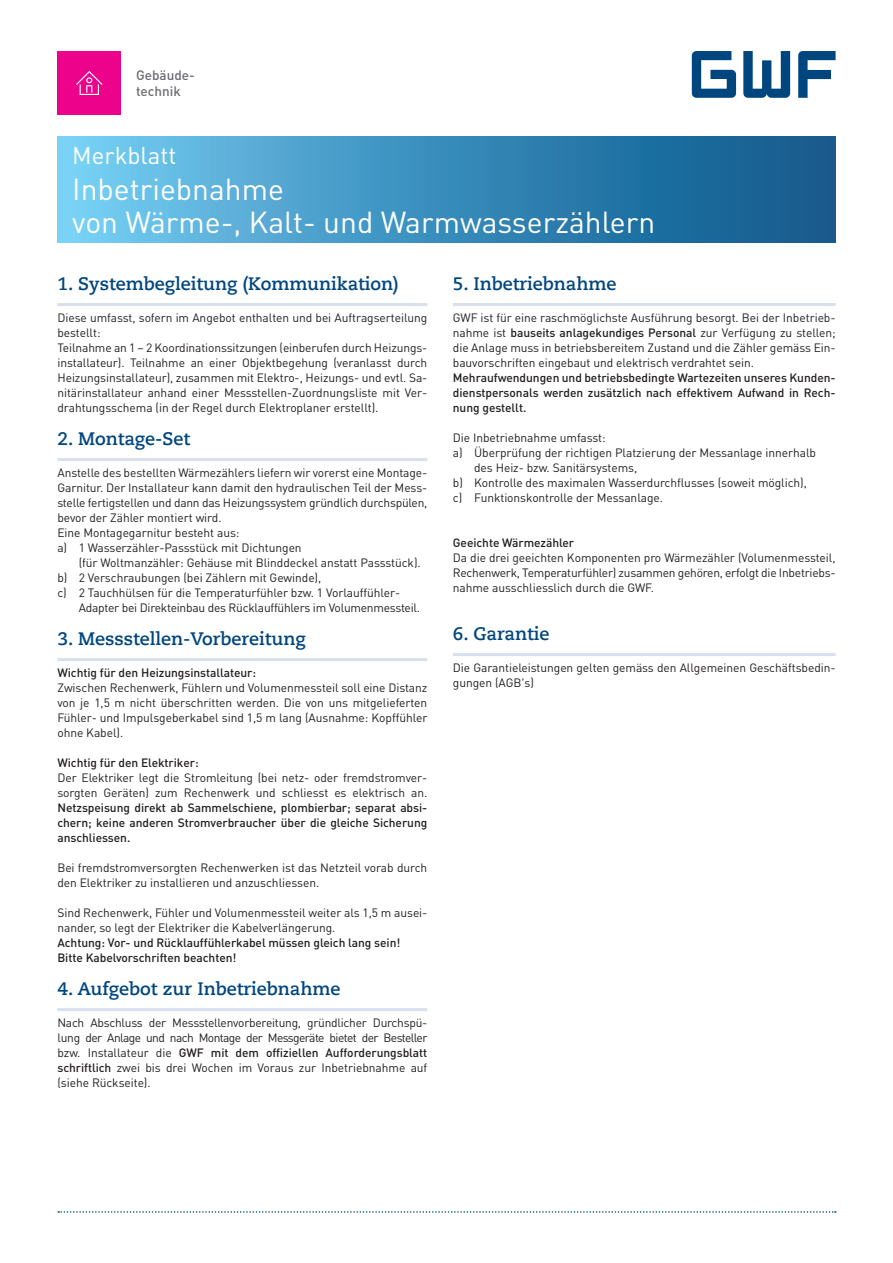
<style>
.page{position:relative;width:893px;height:1263px;background:#fff}
.page>*{position:absolute;margin:0;border:0;box-sizing:border-box;transform-origin:0 0}
.t1{font:30px/33px "DIN Pro";color:#fff}
.t2{font:24px "DIN Pro";color:#fff}
.Titel_Linie-unten{font:700 18px "Caecilia Com 75";color:#00467e}
.t3{font:500 13.5px/16.2px "DIN Pro";color:#6c6d70}
.Grundtext{font:12px/15px "DIN Pro";letter-spacing:-.005em;color:#231f20}
.Grundtext-2{font:500 12px/15px "DIN Pro";letter-spacing:-.005em;color:#231f20;text-align:justify}
.s1{font-weight:400}
.s2{font-weight:500}
</style>
<div class="page">
<div style="left:57px;top:51px;width:64px;height:64px;background:#ed028c"></div>
<svg style="left:76px;top:71px;width:26px;height:24px"></svg>
<svg style="left:58px;top:1211px;width:778px;height:2px"></svg>
<svg style="left:692px;top:51px;width:144px;height:47px"></svg>
<svg style="left:57px;top:136px;width:779px;height:107px;background:#3d8fbd"></svg>
<hr style="left:57px;top:303px;width:370px;height:3px;background:#d9dfec">
<hr style="left:57px;top:458px;width:370px;height:3px;background:#d9dfec">
<hr style="left:57px;top:658px;width:370px;height:3px;background:#d9dfec">
<hr style="left:57px;top:1008px;width:370px;height:3px;background:#d9dfec">
<hr style="left:453px;top:303px;width:383px;height:3px;background:#d9dfec">
<hr style="left:453px;top:653px;width:383px;height:3px;background:#d9dfec">
<p class="t3" style="left:136px;top:66px;width:60px">Gebäude&shy;technik</p>
<p class="t2" style="left:72px;top:139px;width:106px">Merkblatt</p>
<p class="t1" style="left:72px;top:171px;width:585px">Inbetriebnahme<br>von Wärme-, Kalt- und Warmwasserzählern</p>
<p class="Titel_Linie-unten" style="left:57px;top:272px;width:342px">1. Systembegleitung (Kommunikation)</p>
<p class="Grundtext" style="left:57px;top:310px;width:371px">Diese umfasst, sofern im Angebot enthalten und bei Auftragserteilung bestellt:</p>
<p class="Grundtext" style="left:57px;top:340px;width:371px">Teilnahme an 1 – 2 Koordinationssitzungen (einberufen durch Heizungs-</p>
<p class="Grundtext" style="left:57px;top:355px;width:371px;text-align:justify">installateur). Teilnahme an einer Objektbegehung (veranlasst durch Heizungsinstallateur), zusammen mit Elektro-, Heizungs- und evtl. Sa&shy;nitärinstallateur anhand einer Messstellen-Zuordnungsliste mit Ver&shy;drahtungsschema (in der Regel durch Elektroplaner erstellt).</p>
<p class="Titel_Linie-unten" style="left:57px;top:427px;width:134px">2. Montage-Set</p>
<p class="Grundtext" style="left:57px;top:465px;width:371px;text-align:justify">Anstelle des bestellten Wärmezählers liefern wir vorerst eine Montage-Garnitur. Der Installateur kann damit den hydraulischen Teil der Mess&shy;stelle fertigstellen und dann das Heizungssystem gründlich durchspülen, bevor der Zähler montiert wird.</p>
<p class="Grundtext" style="left:57px;top:525px;width:184px">Eine Montagegarnitur besteht aus:</p>
<p class="Grundtext" style="left:79px;top:540px;width:344px;text-indent:-21px">a) 1 Wasserzähler-Passstück mit Dichtungen<br>(für Woltmanzähler: Gehäuse mit Blinddeckel anstatt Passstück).</p>
<p class="Grundtext" style="left:57px;top:570px;width:265px">b) 2 Verschraubungen (bei Zählern mit Gewinde),</p>
<p class="Grundtext" style="left:57px;top:585px;width:344px">c) 2 Tauchhülsen für die Temperaturfühler bzw. 1 Vorlauffühler-</p>
<p class="Grundtext" style="left:79px;top:600px;width:343px">Adapter bei Direkteinbau des Rücklauffühlers im Volumenmessteil.</p>
<p class="Titel_Linie-unten" style="left:57px;top:627px;width:250px">3. Messstellen-Vorbereitung</p>
<p class="Grundtext-2" style="left:57px;top:665px;width:200px">Wichtig für den Heizungsinstallateur:</p>
<p class="Grundtext" style="left:57px;top:680px;width:371px;text-align:justify">Zwischen Rechenwerk, Fühlern und Volumenmessteil soll eine Distanz von je 1,5 m nicht überschritten werden. Die von uns mitgelieferten Fühler- und Impulsgeberkabel sind 1,5 m lang (Ausnahme: Kopffühler ohne Kabel).</p>
<p class="Grundtext-2" style="left:57px;top:755px;width:143px">Wichtig für den Elektriker:</p>
<p class="Grundtext-2" style="left:57px;top:770px;width:371px"><span class="s1">Der Elektriker legt die Stromleitung (bei netz- oder fremdstromver&shy;sorgten Geräten) zum Rechenwerk und schliesst es elektrisch an.<br></span>Netzspeisung direkt ab Sammelschiene, plombierbar; separat absi&shy;chern; keine anderen Stromverbraucher über die gleiche Sicherung anschliessen.</p>
<p class="Grundtext" style="left:57px;top:860px;width:371px">Bei fremdstromversorgten Rechenwerken ist das Netzteil vorab durch den Elektriker zu installieren und anzuschliessen.</p>
<p class="Grundtext" style="left:57px;top:905px;width:371px">Sind Rechenwerk, Fühler und Volumenmessteil weiter als 1,5 m ausei&shy;nander, so legt der Elektriker die Kabelverlängerung.</p>
<p class="Grundtext-2" style="left:57px;top:935px;width:345px">Achtung: Vor- und Rücklauffühlerkabel müssen gleich lang sein!</p>
<p class="Grundtext-2" style="left:57px;top:950px;width:181px">Bitte Kabelvorschriften beachten!</p>
<p class="Titel_Linie-unten" style="left:57px;top:977px;width:285px">4. Aufgebot zur Inbetriebnahme</p>
<p class="Grundtext" style="left:57px;top:1015px;width:371px;text-align:justify">Nach Abschluss der Messstellenvorbereitung, gründlicher Durchspü&shy;lung der Anlage und nach Montage der Messgeräte bietet der Besteller bzw. Installateur die <span class="s2">GWF mit dem offiziellen Aufforderungsblatt schriftlich</span> zwei bis drei Wochen im Voraus zur Inbetriebnahme auf (siehe Rückseite).</p>
<p class="Titel_Linie-unten" style="left:453px;top:272px;width:165px">5. Inbetriebnahme</p>
<p class="Grundtext" style="left:453px;top:310px;width:384px;text-align:justify">GWF ist für eine raschmöglichste Ausführung besorgt. Bei der Inbetrieb&shy;nahme ist <span class="s2">bauseits anlagekundiges Personal</span> zur Verfügung zu stellen; die Anlage muss in betriebsbereitem Zustand und die Zähler gemäss Ein&shy;bauvorschriften eingebaut und elektrisch verdrahtet sein.</p>
<p class="Grundtext-2" style="left:453px;top:370px;width:384px">Mehraufwendungen und betriebsbedingte Wartezeiten unseres Kunden&shy;dienstpersonals werden zusätzlich nach effektivem Aufwand in Rech&shy;nung gestellt.</p>
<p class="Grundtext" style="left:453px;top:430px;width:154px">Die Inbetriebnahme umfasst:</p>
<p class="Grundtext" style="left:474px;top:445px;width:343px;text-indent:-21px">a) Überprüfung der richtigen Platzierung der Messanlage innerhalb des Heiz- bzw. Sanitärsystems,</p>
<p class="Grundtext" style="left:453px;top:475px;width:356px">b) Kontrolle des maximalen Wasserdurchflusses (soweit möglich),</p>
<p class="Grundtext" style="left:453px;top:490px;width:212px">c) Funktionskontrolle der Messanlage.</p>
<p class="Grundtext-2" style="left:453px;top:535px;width:123px">Geeichte Wärmezähler</p>
<p class="Grundtext" style="left:453px;top:550px;width:384px">Da die drei geeichten Komponenten pro Wärmezähler (Volumenmessteil,<br>Rechenwerk, Temperaturfühler) zusammen gehören, erfolgt die Inbetriebs-</p>
<p class="Grundtext" style="left:453px;top:580px;width:203px">nahme ausschliesslich durch die GWF.</p>
<p class="Titel_Linie-unten" style="left:453px;top:622px;width:98px">6. Garantie</p>
<p class="Grundtext" style="left:453px;top:660px;width:384px">Die Garantieleistungen gelten gemäss den Allgemeinen Geschäftsbedin&shy;gungen (AGB's)</p>
</div>
